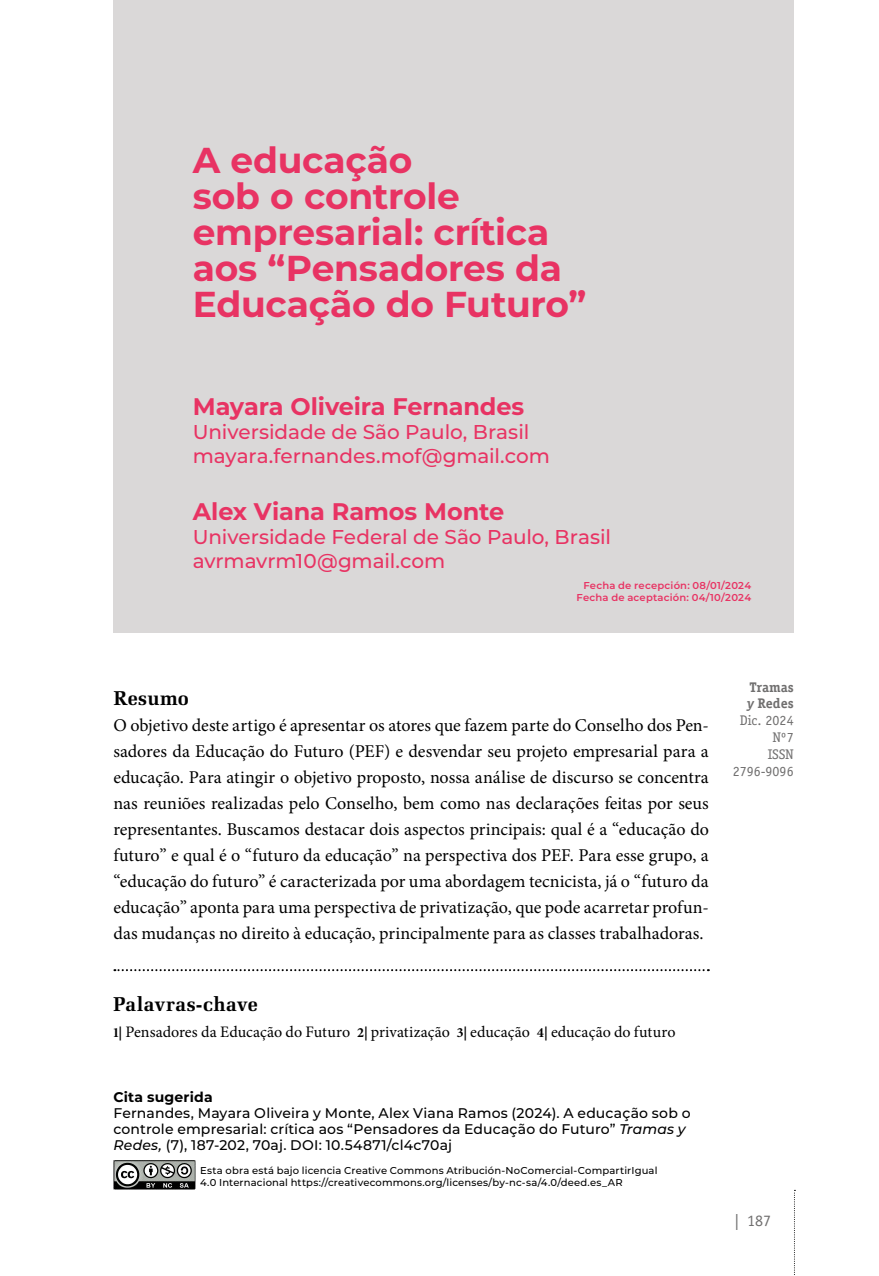
<style>
.page{position:relative;width:879px;height:1276px;background:#fff}
.page>*{position:absolute;margin:0;border:0;box-sizing:border-box;transform-origin:0 0}
._001_Título_de_artículo{font:700 36px/36px "Montserrat";letter-spacing:-.01em;color:#e83363}
._002{font:700 24px "Montserrat";letter-spacing:-.01em;color:#e83363}
._002_autor_2{font:700 24px "Montserrat";letter-spacing:-.005em;color:#e83363}
._0002{font:500 20px "Montserrat";letter-spacing:-.005em;color:#e83363}
._003_titulo_claves{font:700 20px "Melior LT Std";letter-spacing:.005em;color:#000}
._02_subti2{font:700 20px "Melior LT Std";letter-spacing:.015em;color:#000}
._003_resumen_texto{font:18px/26px "Minion Pro";letter-spacing:-.005em;color:#000;text-align:justify}
._003_claves_palabras{font:16px "Minion Pro";color:#000}
.t1{font:16px "Officina Serif Std";color:#706f6f}
._0002-2{font:500 14px/16px "Montserrat";letter-spacing:.01em;color:#000}
.t2{font:14px/16.8px "Officina Serif Std";color:#706f6f;text-align:right}
._0002-3{font:700 14px "Montserrat";letter-spacing:.015em;color:#000}
.t3{font:700 14px/16.8px "Officina Serif Std";color:#706f6f}
._0002-4{font:500 10px/12px "Montserrat";letter-spacing:.015em;color:#000}
._0002-5{font:600 10px "Montserrat";letter-spacing:.02em;color:#e83363}
.s1{font-weight:700;font-size:14px}
.s2{font-style:italic}
</style>
<div class="page">
<div style="left:113px;top:0;width:680px;height:632px;background:#dad8d8"></div>
<svg style="left:794px;top:1189px;width:1px;height:86px"></svg>
<img style="left:113px;top:1160px;width:83px;height:29px">
<svg style="left:114px;top:969px;width:595px;height:2px"></svg>
<p class="_001_Título_de_artículo" style="left:193px;top:140px;width:395px">A educação<br>sob o controle empresarial: crítica aos “Pensadores da<br>Educação do Futuro”</p>
<p class="_002" style="left:193px;top:389px;width:333px">Mayara Oliveira Fernandes</p>
<p class="_0002" style="left:193px;top:418px;width:338px">Universidade de São Paulo, Brasil</p>
<p class="_0002" style="left:193px;top:442px;width:358px">mayara.fernandes.mof@gmail.com</p>
<p class="_002_autor_2" style="left:193px;top:494px;width:313px">Alex Viana Ramos Monte</p>
<p class="_0002" style="left:193px;top:523px;width:420px">Universidade Federal de São Paulo, Brasil</p>
<p class="_0002" style="left:193px;top:547px;width:254px">avrmavrm10@gmail.com</p>
<p class="_0002-5" style="left:583px;top:578px;width:169px">Fecha de recepción: 08/01/2024</p>
<p class="_0002-5" style="left:576px;top:590px;width:176px">Fecha de aceptación: 04/10/2024</p>
<p class="_02_subti2" style="left:113px;top:686px;width:77px">Resumo</p>
<p class="_003_resumen_texto" style="left:113px;top:713px;width:597px">O objetivo deste artigo é apresentar os atores que fazem parte do Conselho dos Pen&shy;sadores da Educação do Futuro (PEF) e desvendar seu projeto empresarial para a educação. Para atingir o objetivo proposto, nossa análise de discurso se concentra nas reuniões realizadas pelo Conselho, bem como nas declarações feitas por seus representantes. Buscamos destacar dois aspectos principais: qual é a “educação do futuro” e qual é o “futuro da educação” na perspectiva dos PEF. Para esse grupo, a “educação do futuro” é caracterizada por uma abordagem tecnicista, já o “futuro da educação” aponta para uma perspectiva de privatização, que pode acarretar profun&shy;das mudanças no direito à educação, principalmente para as classes trabalhadoras.</p>
<p class="_003_titulo_claves" style="left:113px;top:992px;width:146px">Palavras-chave</p>
<p class="_003_claves_palabras" style="left:113px;top:1021px;width:563px"><span class="s1">1|</span> Pensadores da Educação do Futuro <span class="s1">2|</span> privatização <span class="s1">3|</span> educação <span class="s1">4|</span> educação do futuro</p>
<p class="_0002-3" style="left:113px;top:1086px;width:101px">Cita sugerida</p>
<p class="_0002-2" style="left:113px;top:1104px;width:578px">Fernandes, Mayara Oliveira y Monte, Alex Viana Ramos (2024). A educação sob o controle empresarial: crítica aos “Pensadores da Educação do Futuro” <span class="s2">Tramas y<br>Redes,</span> (7), 187-202, 70aj. DOI: 10.54871/cl4c70aj</p>
<p class="_0002-4" style="left:200px;top:1163px;width:459px">Esta obra está bajo licencia Creative Commons Atribución-NoComercial-CompartirIgual<br>4.0 Internacional https://creativecommons.org/licenses/by-nc-sa/4.0/deed.es_AR</p>
<p class="t3" style="left:747px;top:678px;width:48px">Tramas <span class="s2">y</span> Redes</p>
<p class="t2" style="left:740px;top:712px;width:55px">Dic. 2024<br>Nº7</p>
<p class="t2" style="left:733px;top:745px;width:62px">ISSN<br>2796-9096</p>
<p class="t1" style="left:734px;top:1210px;width:38px">| 187</p>
</div>
